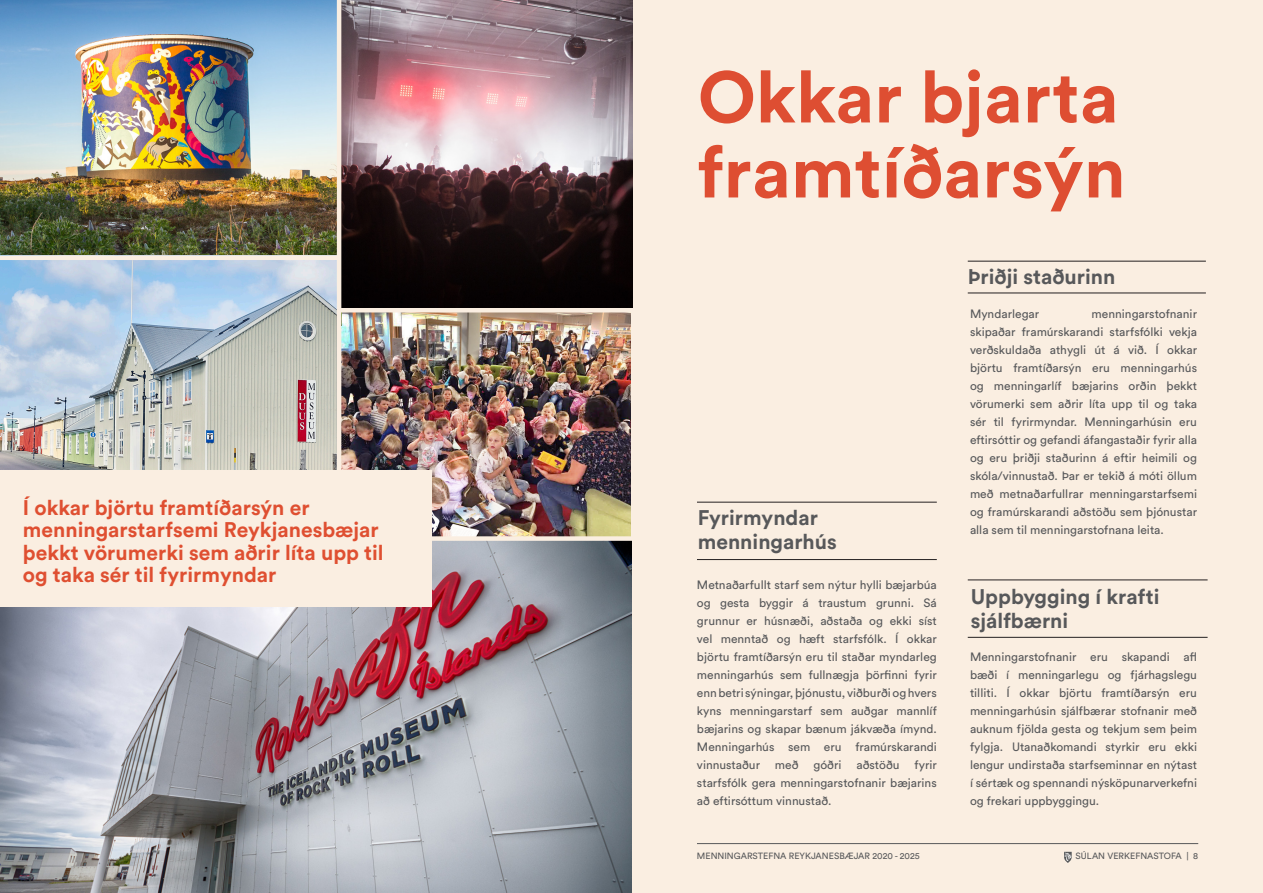
<style>
.page{position:relative;width:1263px;height:893px;background:#fff}
.page>*{position:absolute;margin:0;border:0;box-sizing:border-box;transform-origin:0 0}
.t1{font:700 72px "Circular Std";color:#de4e32}
.t2{font:700 21px/22.5px "Circular Std";color:#df4f31}
.t3{font:700 21px/24px "Circular Std";color:#57585a}
.t4{font:12px/18px "Circular Std";color:#57585a;text-align:justify}
.t5{font:9px "Circular Std";color:#57585a}
</style>
<div class="page">
<img style="left:341px;top:312px;width:290px;height:224px">
<img style="left:0;top:0;width:337px;height:256px">
<div style="left:631px;top:0;width:632px;height:893px;background:#faeee1"></div>
<hr style="left:697px;top:502px;width:240px;height:1px;background:#231f20">
<hr style="left:697px;top:559px;width:240px;height:1px;background:#231f20">
<hr style="left:968px;top:293px;width:238px;height:1px;background:#231f20">
<hr style="left:968px;top:261px;width:238px;height:1px;background:#231f20">
<hr style="left:968px;top:579px;width:239px;height:1px;background:#231f20">
<hr style="left:968px;top:637px;width:239px;height:1px;background:#231f20">
<img style="left:341px;top:0;width:291px;height:308px">
<img style="left:0;top:541px;width:632px;height:352px">
<img style="left:0;top:260px;width:337px;height:210px">
<hr style="left:337px;top:0;width:4px;height:541px;background:#faeee1">
<hr style="left:0;top:256px;width:339px;height:4px;background:#faeee1">
<hr style="left:339px;top:308px;width:354px;height:4px;background:#faeee1">
<div style="left:396px;top:536px;width:278px;height:5px;background:#faeee1"></div>
<div style="left:0;top:470px;width:432px;height:137px;background:#faeee1"></div>
<svg style="left:1064px;top:852px;width:8px;height:11px"></svg>
<hr style="left:697px;top:843px;width:501px;height:1px;background:#57585a">
<p class="t2" style="left:23px;top:495px;width:362px">Í okkar björtu framtíðarsýn er menningarstarfsemi Reykjanesbæjar þekkt vörumerki sem aðrir líta upp til og taka sér til fyrirmyndar</p>
<p class="t1" style="left:698px;top:51px;width:422px">Okkar bjarta</p>
<p class="t1" style="left:698px;top:126px;width:429px">framtíðarsýn</p>
<p class="t3" style="left:698px;top:505px;width:140px">Fyrirmyndar menningarhús</p>
<p class="t4" style="left:697px;top:576px;width:241px">Metnaðarfullt starf sem nýtur hylli bæjarbúa og gesta byggir á traustum grunni. Sá grunnur er húsnæði, aðstaða og ekki síst vel menntað og hæft starfsfólk. Í okkar björtu framtíðarsýn eru til staðar myndarleg menningarhús sem fullnægja þörfinni fyrir enn betri sýningar, þjónustu, viðburði og hvers kyns menningarstarf sem auðgar mannlíf bæjarins og skapar bænum jákvæða ímynd.<br>Menningarhús sem eru framúrskarandi vinnustaður með góðri aðstöðu fyrir starfsfólk gera menningarstofnanir bæjarins að eftirsóttum vinnustað.</p>
<p class="t3" style="left:968px;top:264px;width:149px">Þriðji staðurinn</p>
<p class="t4" style="left:970px;top:304px;width:229px;text-indent:122px">menningarstofnanir skipaðar framúrskarandi starfsfólki vekja verðskuldaða athygli út á við. Í okkar björtu framtíðarsýn eru menningarhús og menningarlíf bæjarins orðin þekkt vörumerki sem aðrir líta upp til og taka sér til fyrirmyndar. Menningarhúsin eru eftirsóttir og gefandi áfangastaðir fyrir alla og eru þriðji staðurinn á eftir heimili og skóla/vinnustað. Þar er tekið á móti öllum með metnaðarfullrar menningarstarfsemi og framúrskarandi aðstöðu sem þjónustar alla sem til menningarstofnana leita.</p>
<p class="t4" style="left:970px;top:304px;width:71px">Myndarlegar</p>
<p class="t3" style="left:971px;top:584px;width:190px">Uppbygging í krafti sjálfbærni</p>
<p class="t4" style="left:970px;top:648px;width:229px">Menningarstofnanir eru skapandi afl bæði í menningarlegu og fjárhagslegu tilliti. Í okkar björtu framtíðarsýn eru menningarhúsin sjálfbærar stofnanir með auknum fjölda gesta og tekjum sem þeim fylgja. Utanaðkomandi styrkir eru ekki lengur undirstaða starfseminnar en nýtast í sértæk og spennandi nýsköpunarverkefni og frekari uppbyggingu.</p>
<p class="t5" style="left:697px;top:850px;width:224px">MENNINGARSTEFNA REYKJANESBÆJAR 2020 - 2025</p>
<p class="t5" style="left:1075px;top:850px;width:124px">SÚLAN VERKEFNASTOFA | 8</p>
</div>
